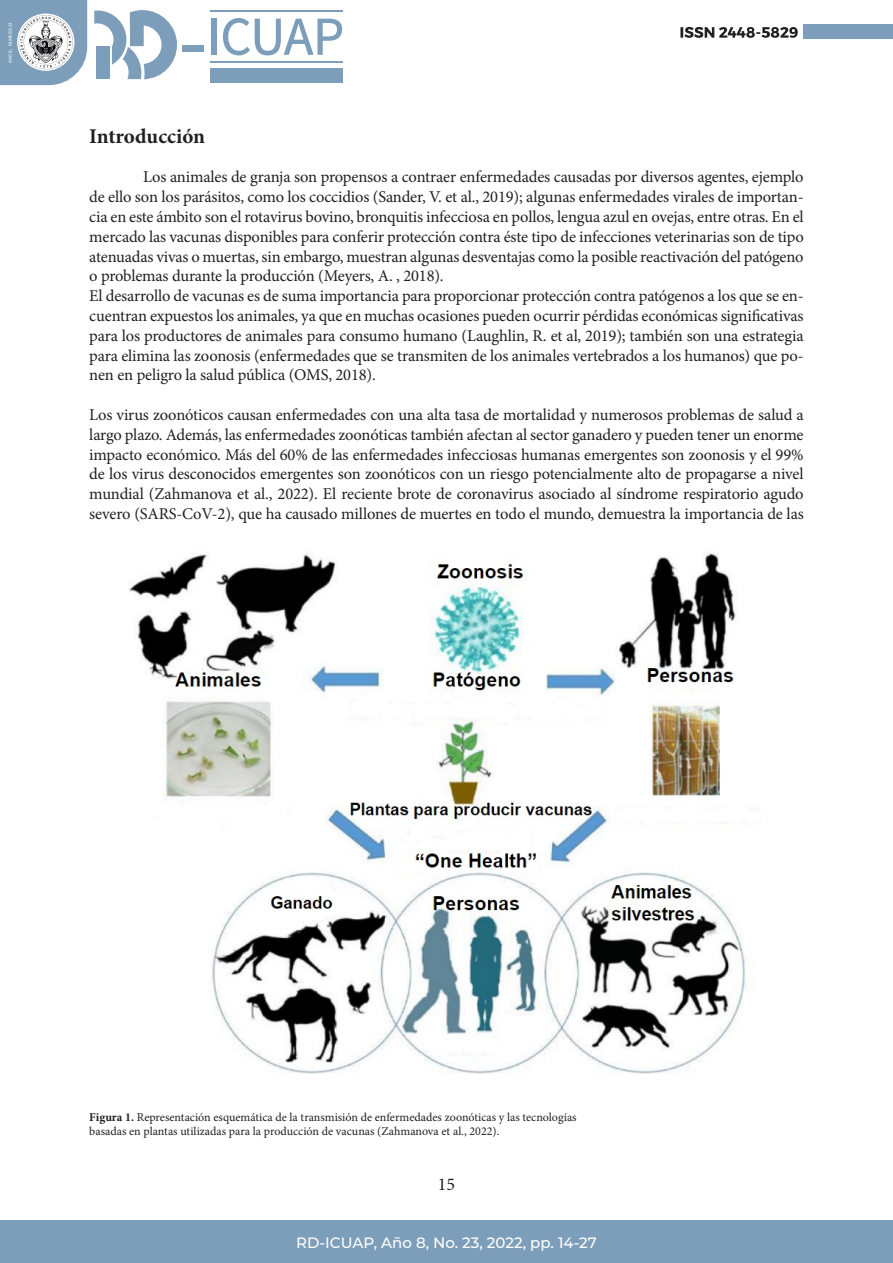
<style>
.page{position:relative;width:893px;height:1263px;background:#fff}
.page>*{position:absolute;margin:0;border:0;box-sizing:border-box;transform-origin:0 0}
.t1{font:700 21px "Minion Pro";letter-spacing:-.005em;color:#231f20}
.t2{font:18px "Minion Pro";color:#231f20}
.TÍTULO_DE_ARTÍCULO{font:16.5px/19.8px "Minion Pro";letter-spacing:-.01em;color:#231f20;text-align:justify}
.t3{font:500 15px "Montserrat";color:#fff}
.GLOSARIO{font:12px/14.4px "Minion Pro";color:#231f20}
.t4{font:4.5px "BUAP802";color:#fff}
.s1{font-weight:700}
</style>
<div class="page">
<div style="left:804px;top:25px;width:89px;height:14px;background:#7d9eba"></div>
<svg style="left:680px;top:27px;width:118px;height:11px"></svg>
<div style="left:0;top:1220px;width:893px;height:43px;background:#7d9eba"></div>
<svg style="left:94px;top:10px;width:83px;height:69px"></svg>
<div style="left:96px;top:46px;width:14px;height:33px;background:#7d9eba"></div>
<svg style="left:0;top:0;width:87px;height:85px"></svg>
<div style="left:3px;top:9px;width:11px;height:67px;background:#7d9eba"></div>
<div style="left:182px;top:45px;width:21px;height:7px;background:#7d9eba"></div>
<div style="left:210px;top:68px;width:133px;height:14px;background:#7d9eba"></div>
<svg style="left:203px;top:18px;width:139px;height:37px"></svg>
<hr style="left:210px;top:10px;width:133px;height:2px;background:#7d9eba">
<hr style="left:210px;top:61px;width:133px;height:2px;background:#7d9eba">
<img style="left:129px;top:553px;width:618px;height:521px">
<p class="t4" style="left:8px;top:63px;width:42px;rotate:-90deg">AÑO 8, NÚMERO 23</p>
<p class="t1" style="left:89px;top:121px;width:117px">Introducción</p>
<p class="TÍTULO_DE_ARTÍCULO" style="left:89px;top:167px;width:716px;text-indent:54px">Los animales de granja son propensos a contraer enfermedades causadas por diversos agentes, ejemplo de ello son los parásitos, como los coccidios (Sander, V. et al., 2019); algunas enfermedades virales de importan&shy;cia en este ámbito son el rotavirus bovino, bronquitis infecciosa en pollos, lengua azul en ovejas, entre otras. En el mercado las vacunas disponibles para conferir protección contra éste tipo de infecciones veterinarias son de tipo atenuadas vivas o muertas, sin embargo, muestran algunas desventajas como la posible reactivación del patógeno o problemas durante la producción (Meyers, A. , 2018).</p>
<p class="TÍTULO_DE_ARTÍCULO" style="left:89px;top:286px;width:716px">El desarrollo de vacunas es de suma importancia para proporcionar protección contra patógenos a los que se en&shy;cuentran expuestos los animales, ya que en muchas ocasiones pueden ocurrir pérdidas económicas significativas para los productores de animales para consumo humano (Laughlin, R. et al, 2019); también son una estrategia para elimina las zoonosis (enfermedades que se transmiten de los animales vertebrados a los humanos) que po&shy;nen en peligro la salud pública (OMS, 2018).</p>
<p class="TÍTULO_DE_ARTÍCULO" style="left:89px;top:405px;width:716px">Los virus zoonóticos causan enfermedades con una alta tasa de mortalidad y numerosos problemas de salud a largo plazo. Además, las enfermedades zoonóticas también afectan al sector ganadero y pueden tener un enorme impacto económico. Más del 60% de las enfermedades infecciosas humanas emergentes son zoonosis y el 99% de los virus desconocidos emergentes son zoonóticos con un riesgo potencialmente alto de propagarse a nivel mundial (Zahmanova et al., 2022). El reciente brote de coronavirus asociado al síndrome respiratorio agudo severo (SARS-CoV-2), que ha causado millones de muertes en todo el mundo, demuestra la importancia de las</p>
<p class="GLOSARIO" style="left:89px;top:1110px;width:489px"><span class="s1">Figura 1.</span> Representación esquemática de la transmisión de enfermedades zoonóticas y las tecnologías basadas en plantas utilizadas para la producción de vacunas (Zahmanova et al., 2022).</p>
<p class="t2" style="left:438px;top:1172px;width:19px">15</p>
<p class="t3" style="left:296px;top:1232px;width:302px">RD-ICUAP, Año 8, No. 23, 2022, pp. 14-27</p>
</div>
